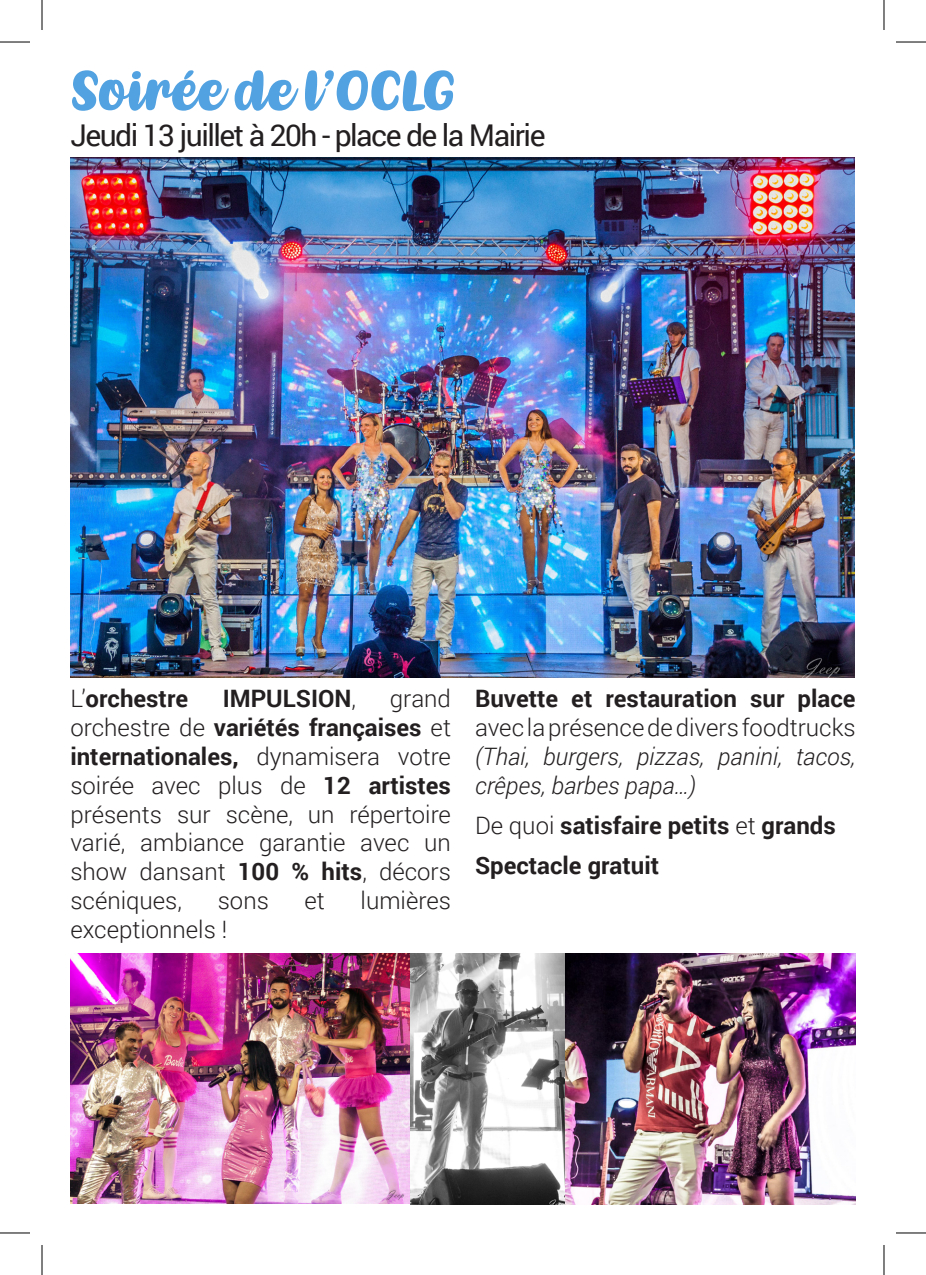
<style>
.page{position:relative;width:926px;height:1275px;background:#fff}
.page>*{position:absolute;margin:0;border:0;box-sizing:border-box;transform-origin:0 0}
.t1{font:52px "Kathen";color:#52a2e1}
.t2{font:30px "Roboto";letter-spacing:-.05em;color:#231f20}
.t3{font:300 24px/28.8px "Roboto";color:#231f20;text-align:justify}
.t4{font:italic 300 24px/28.8px "Roboto";color:#231f20;text-align:justify}
.t5{font:700 24px "Roboto";color:#231f20}
.s1{font-weight:700}
.s2{font-weight:300}
.s3{font-weight:700;font-style:normal}
.s4{font-style:normal}
</style>
<div class="page">
<img style="left:70px;top:157px;width:785px;height:520px">
<img style="left:70px;top:953px;width:341px;height:251px">
<svg style="left:411px;top:953px;width:154px;height:251px"></svg>
<img style="left:565px;top:953px;width:291px;height:251px">
<hr style="left:0;top:42px;width:30px;height:1px;background:#000">
<hr style="left:896px;top:42px;width:30px;height:1px;background:#000">
<hr style="left:0;top:1232px;width:30px;height:1px;background:#000">
<hr style="left:896px;top:1232px;width:30px;height:1px;background:#000">
<hr style="left:42px;top:0;width:1px;height:30px;background:#000">
<hr style="left:42px;top:1245px;width:1px;height:30px;background:#000">
<hr style="left:884px;top:0;width:1px;height:30px;background:#000">
<hr style="left:884px;top:1245px;width:1px;height:30px;background:#000">
<p class="t1" style="left:70px;top:61px;width:387px">Soirée de l’OCLG</p>
<p class="t2" style="left:70px;top:114px;width:477px">Jeudi 13 juillet à 20h - place de la Mairie</p>
<p class="t3" style="left:70px;top:683px;width:382px;text-indent:319px">grand orchestre de <span class="s1">variétés françaises</span> et <span class="s1">internationales,</span> dynamisera votre soirée avec plus de <span class="s1">12 artistes </span>présents sur scène, un répertoire varié, ambiance garantie avec un show dansant <span class="s1">100 % hits</span>, décors scéniques,</p>
<p class="t5" style="left:70px;top:682px;width:119px"><span class="s2">L’</span>orchestre</p>
<p class="t5" style="left:223px;top:682px;width:135px">IMPULSION<span class="s2">,</span></p>
<p class="t3" style="left:218px;top:885px;width:53px">sons</p>
<p class="t3" style="left:305px;top:885px;width:22px">et</p>
<p class="t3" style="left:361px;top:885px;width:92px">lumières</p>
<p class="t3" style="left:70px;top:914px;width:158px">exceptionnels !</p>
<p class="t4" style="left:475px;top:683px;width:382px"><span class="s3">Buvette et restauration sur place </span><span class="s4">avec la présence de divers foodtrucks </span>(Thai, burgers, pizzas, panini, tacos, crêpes, barbes papa…)</p>
<p class="t5" style="left:475px;top:808px;width:362px"><span class="s2">De quoi</span> satisfaire petits <span class="s2">et</span> grands</p>
<p class="t5" style="left:475px;top:848px;width:186px">Spectacle gratuit</p>
</div>
